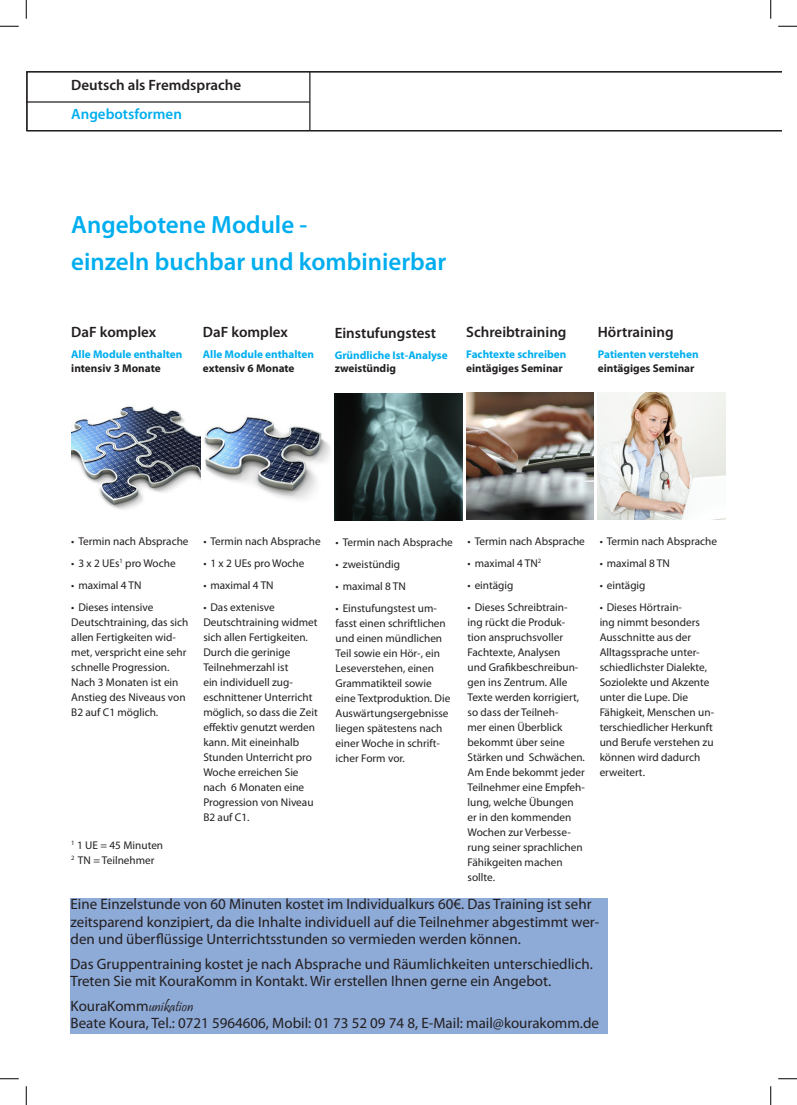
<style>
.page{position:relative;width:797px;height:1105px;background:#fff}
.page>*{position:absolute;margin:0;border:0;box-sizing:border-box;transform-origin:0 0}
.t1{font:600 25px/37.1px "Myriad Pro";color:#00aeef}
.t2{font:15px/17.5px "Myriad Pro";color:#231f20}
.t3{font:600 15px "Myriad Pro";color:#231f20}
.t4{font:600 15px "Myriad Pro";color:#00aeef}
.t5{font:11.25px/15px "Myriad Pro";color:#231f20}
.t6{font:700 11.25px "Myriad Pro";color:#00aeef}
.t7{font:700 11.25px "Myriad Pro";color:#231f20}
.s1{font-family:"Pristina"}
</style>
<div class="page">
<svg style="left:26px;top:71px;width:755px;height:60px"></svg>
<img style="left:203px;top:416px;width:128px;height:84px">
<img style="left:71px;top:406px;width:129px;height:104px">
<img style="left:466px;top:393px;width:128px;height:126px">
<img style="left:598px;top:393px;width:127px;height:126px">
<div style="left:71px;top:898px;width:536px;height:136px;background:#8eaad7"></div>
<img style="left:335px;top:393px;width:127px;height:128px">
<svg style="left:0;top:25px;width:19px;height:2px"></svg>
<svg style="left:778px;top:25px;width:19px;height:2px"></svg>
<svg style="left:0;top:1078px;width:19px;height:1px"></svg>
<svg style="left:778px;top:1078px;width:19px;height:1px"></svg>
<svg style="left:25px;top:0;width:2px;height:19px"></svg>
<svg style="left:25px;top:1086px;width:2px;height:19px"></svg>
<svg style="left:770px;top:0;width:1px;height:19px"></svg>
<svg style="left:770px;top:1086px;width:1px;height:19px"></svg>
<h2 class="t3" style="left:71px;top:75px;width:171px">Deutsch als Fremdsprache</h2>
<h2 class="t4" style="left:71px;top:104px;width:112px">Angebotsformen</h2>
<h1 class="t1" style="left:71px;top:205px;width:377px">Angebotene Module -<br>einzeln buchbar und kombinierbar</h1>
<h2 class="t3" style="left:71px;top:322px;width:86px">DaF komplex</h2>
<p class="t6" style="left:71px;top:347px;width:113px">Alle Module enthalten</p>
<p class="t7" style="left:71px;top:361px;width:91px">intensiv 3 Monate</p>
<h2 class="t3" style="left:203px;top:322px;width:86px">DaF komplex</h2>
<h2 class="t3" style="left:466px;top:322px;width:102px">Schreibtraining</h2>
<h2 class="t3" style="left:598px;top:322px;width:77px">Hörtraining</h2>
<h2 class="t3" style="left:335px;top:323px;width:103px">Einstufungstest</h2>
<p class="t6" style="left:335px;top:348px;width:115px">Gründliche Ist-Analyse</p>
<p class="t7" style="left:335px;top:361px;width:63px">zweistündig</p>
<p class="t6" style="left:203px;top:347px;width:113px">Alle Module enthalten</p>
<p class="t7" style="left:203px;top:361px;width:93px">extensiv 6 Monate</p>
<p class="t6" style="left:466px;top:347px;width:102px">Fachtexte schreiben</p>
<p class="t7" style="left:466px;top:361px;width:98px">eintägiges Seminar</p>
<p class="t6" style="left:598px;top:347px;width:102px">Patienten verstehen</p>
<p class="t7" style="left:598px;top:361px;width:98px">eintägiges Seminar</p>
<p class="t5" style="left:71px;top:534px;width:119px">• Termin nach Absprache</p>
<p class="t5" style="left:71px;top:556px;width:106px">• 3 x 2 UEs<sup>1</sup> pro Woche</p>
<p class="t5" style="left:71px;top:578px;width:72px">• maximal 4 TN</p>
<p class="t5" style="left:71px;top:600px;width:119px">• Dieses intensive<br>Deutschtraining, das sich allen Fertigkeiten wid&shy;met, verspricht eine sehr schnelle Progression.<br>Nach 3 Monaten ist ein<br>Anstieg des Niveaus von<br>B2 auf C1 möglich.</p>
<p class="t5" style="left:71px;top:838px;width:93px;line-height:14.6px"><sup>1</sup> 1 UE = 45 Minuten<br><sup>2</sup> TN = Teilnehmer</p>
<p class="t5" style="left:203px;top:534px;width:119px">• Termin nach Absprache</p>
<p class="t5" style="left:203px;top:556px;width:103px">• 1 x 2 UEs pro Woche</p>
<p class="t5" style="left:203px;top:578px;width:72px">• maximal 4 TN</p>
<p class="t5" style="left:203px;top:600px;width:116px">• Das extenisve<br>Deutschtraining widmet sich allen Fertigkeiten.<br>Durch die gerinige<br>Teilnehmerzahl ist<br>ein individuell zug&shy;eschnittener Unterricht möglich, so dass die Zeit effektiv genutzt werden kann. Mit eineinhalb<br>Stunden Unterricht pro<br>Woche erreichen Sie nach 6 Monaten eine<br>Progression von Niveau<br>B2 auf C1.</p>
<p class="t5" style="left:335px;top:534px;width:119px">• Termin nach Absprache</p>
<p class="t5" style="left:335px;top:556px;width:66px">• zweistündig</p>
<p class="t5" style="left:335px;top:578px;width:72px">• maximal 8 TN</p>
<p class="t5" style="left:335px;top:600px;width:116px">• Einstufungstest um&shy;fasst einen schriftlichen und einen mündlichen<br>Teil sowie ein Hör-, ein<br>Leseverstehen, einen<br>Grammatikteil sowie eine Textproduktion. Die<br>Auswärtungsergebnisse liegen spätestens nach einer Woche in schrift&shy;icher Form vor.</p>
<p class="t5" style="left:467px;top:534px;width:119px">• Termin nach Absprache</p>
<p class="t5" style="left:467px;top:556px;width:75px">• maximal 4 TN<sup>2</sup></p>
<p class="t5" style="left:467px;top:578px;width:47px">• eintägig</p>
<p class="t5" style="left:467px;top:600px;width:119px">• Dieses Schreibtrain&shy;ing rückt die Produk&shy;tion anspruchsvoller<br>Fachtexte, Analysen<br>und Grafikbeschreibun&shy;gen ins Zentrum. Alle<br>Texte werden korrigiert, so dass der Teilneh-<br>mer einen Überblick bekommt über seine<br>Stärken und Schwächen.<br>Am Ende bekommt jeder<br>Teilnehmer eine Empfeh&shy;lung, welche Übungen er in den kommenden<br>Wochen zur Verbesse&shy;rung seiner sprachlichen<br>Fähikgeiten machen sollte.</p>
<p class="t5" style="left:599px;top:534px;width:119px">• Termin nach Absprache</p>
<p class="t5" style="left:599px;top:556px;width:72px">• maximal 8 TN</p>
<p class="t5" style="left:599px;top:578px;width:47px">• eintägig</p>
<p class="t5" style="left:599px;top:600px;width:116px">• Dieses Hörtrain-<br>ing nimmt besonders<br>Ausschnitte aus der<br>Alltagssprache unter&shy;schiedlichster Dialekte,<br>Soziolekte und Akzente unter die Lupe. Die<br>Fähigkeit, Menschen un&shy;terschiedlicher Herkunft und Berufe verstehen zu können wird dadurch erweitert.</p>
<p class="t2" style="left:71px;top:895px;width:530px">Eine Einzelstunde von 60 Minuten kostet im Individualkurs 60€. Das Training ist sehr zeitsparend konzipiert, da die Inhalte individuell auf die Teilnehmer abgestimmt wer&shy;den und überflüssige Unterrichtsstunden so vermieden werden können.</p>
<h2 class="t2" style="left:71px;top:955px;width:524px">Das Gruppentraining kostet je nach Absprache und Räumlichkeiten unterschiedlich.<br>Treten Sie mit KouraKomm in Kontakt. Wir erstellen Ihnen gerne ein Angebot.</h2>
<h2 class="t2" style="left:71px;top:997px;width:530px">KouraKomm<span class="s1">unikation<br></span>Beate Koura, Tel.: 0721 5964606, Mobil: 01 73 52 09 74 8, E-Mail: mail@kourakomm.de</h2>
</div>
